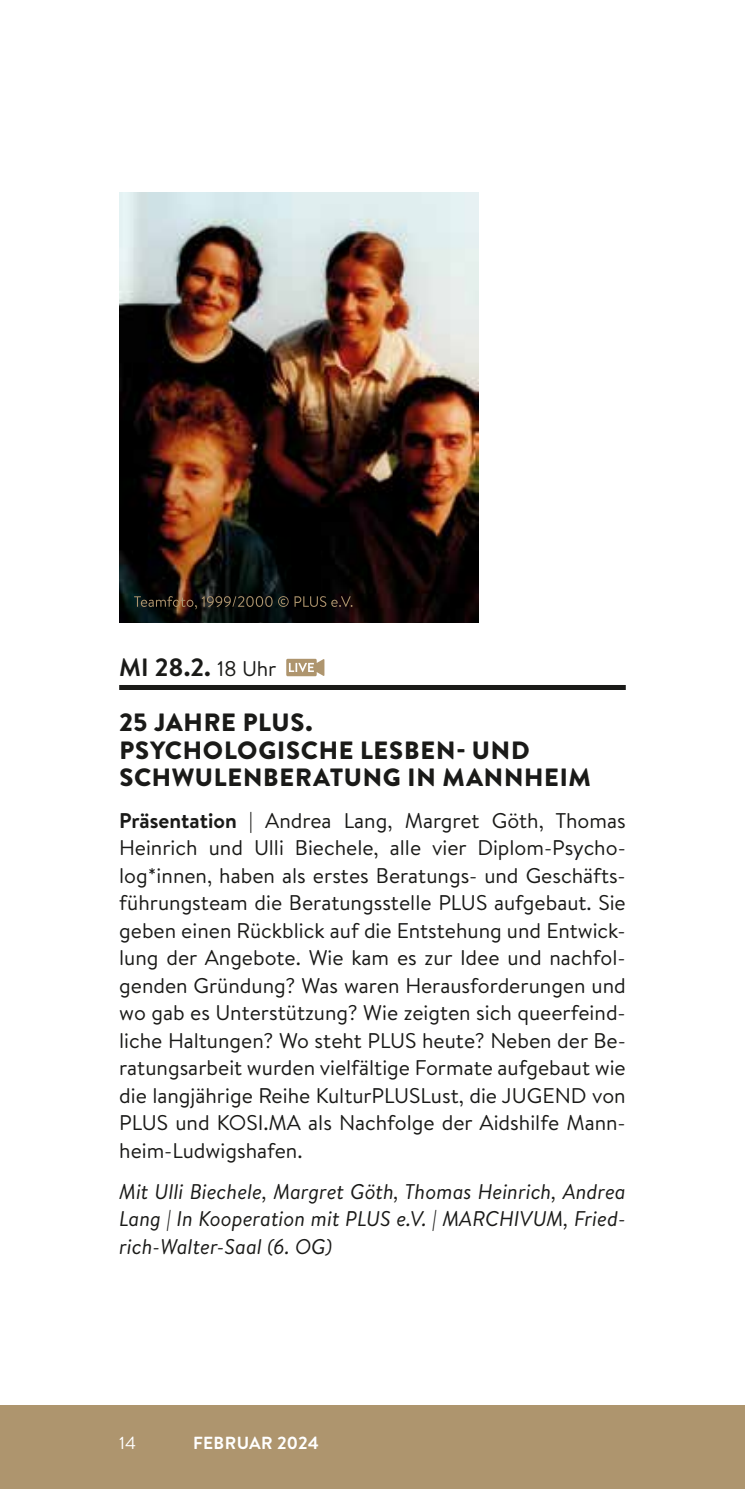
<style>
.page{position:relative;width:745px;height:1489px;background:#fff}
.page>*{position:absolute;margin:0;border:0;box-sizing:border-box;transform-origin:0 0}
.t1{font:900 25px/27.5px "Brandon Text";letter-spacing:.03em;color:#1a1a18}
.t2{font:700 25px "Brandon Text";color:#1a1a18}
.t3{font:21.25px/27.5px "Brandon Text";color:#1a1a18;text-align:justify}
.t4{font:italic 21.25px/27.5px "Brandon Text";color:#1a1a18;text-align:justify}
.t5{font:700 17.5px "Brandon Text";letter-spacing:.02em;color:#fff}
.t6{font:17.5px "Brandon Text";color:#fff}
.s1{font-weight:400;font-size:21.25px}
.s2{font-weight:700}
</style>
<div class="page">
<div style="left:0;top:1405px;width:744px;height:83px;background:#ae956e"></div>
<svg style="left:286px;top:658px;width:38px;height:18px"></svg>
<div style="left:119px;top:685px;width:506px;height:5px;background:#1a1a18"></div>
<img style="left:119px;top:193px;width:359px;height:429px">
<svg style="left:134px;top:596px;width:218px;height:13px;background:#2c251d"></svg>
<p class="t2" style="left:119px;top:650px;width:159px">MI 28.2. <span class="s1">18 Uhr</span></p>
<p class="t1" style="left:119px;top:708px;width:473px">25 JAHRE PLUS.<br>PSYCHOLOGISCHE LESBEN- UND<br>SCHWULENBERATUNG IN MANNHEIM</p>
<p class="t3" style="left:119px;top:805px;width:508px"><span class="s2">Präsentation</span> | Andrea Lang, Margret Göth, Thomas Heinrich und Ulli Biechele, alle vier Diplom-Psycho&shy;log*innen, haben als erstes Beratungs- und Geschäfts&shy;führungsteam die Beratungsstelle PLUS aufgebaut. Sie geben einen Rückblick auf die Entstehung und Entwick&shy;lung der Angebote. Wie kam es zur Idee und nachfol&shy;genden Gründung? Was waren Herausforderungen und wo gab es Unterstützung? Wie zeigten sich queerfeind&shy;liche Haltungen? Wo steht PLUS heute? Neben der Be&shy;ratungsarbeit wurden vielfältige Formate aufgebaut wie die langjährige Reihe KulturPLUSLust, die JUGEND von PLUS und KOSI.MA als Nachfolge der Aidshilfe Mann&shy;heim-Ludwigshafen.</p>
<p class="t4" style="left:119px;top:1177px;width:507px">Mit Ulli Biechele, Margret Göth, Thomas Heinrich, Andrea Lang | In Kooperation mit PLUS e.V. | MARCHIVUM, Fried&shy;rich-Walter-Saal (6. OG)</p>
<p class="t6" style="left:119px;top:1430px;width:18px">14</p>
<p class="t5" style="left:193px;top:1430px;width:127px">FEBRUAR 2024</p>
</div>
